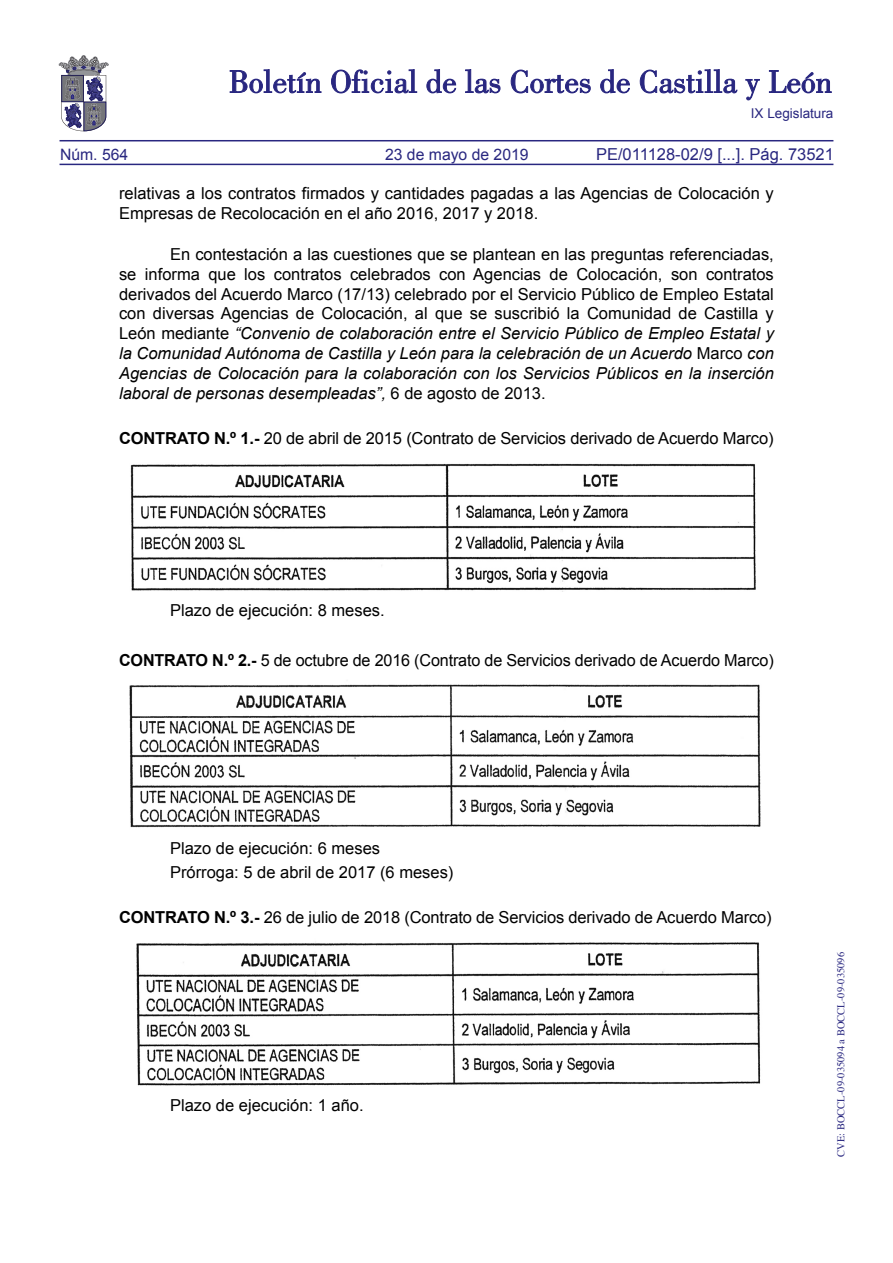
<style>
.page{position:relative;width:893px;height:1263px;background:#fff}
.page>*{position:absolute;margin:0;border:0;box-sizing:border-box;transform-origin:0 0}
.TEXTO_NORMAL{font:16.5px/19.8px "Arial";letter-spacing:-.01em;color:#000;text-align:justify}
.RESPUESTA_CONTESTACI{font:16.5px/19.8px "Arial";color:#000}
.t1{font:16.5px "Arial";color:#292780}
.t2{font:15.75px "Arial";color:#292780}
.t3{font:13.5px "Arial";color:#292780}
.t4{font:10.5px "Times";color:#292780}
.s1{font-style:italic}
.s2{font-weight:700}
</style>
<div class="page">
<hr style="left:60px;top:164px;width:773px;height:1px;background:#292780">
<hr style="left:60px;top:140px;width:773px;height:1px;background:#292780">
<svg style="left:230px;top:69px;width:91px;height:24px"></svg>
<svg style="left:331px;top:69px;width:86px;height:24px"></svg>
<svg style="left:426px;top:69px;width:30px;height:24px"></svg>
<svg style="left:465px;top:69px;width:35px;height:24px"></svg>
<svg style="left:511px;top:70px;width:80px;height:23px"></svg>
<svg style="left:600px;top:69px;width:30px;height:24px"></svg>
<svg style="left:640px;top:69px;width:97px;height:24px"></svg>
<svg style="left:745px;top:79px;width:15px;height:21px"></svg>
<svg style="left:769px;top:70px;width:62px;height:23px"></svg>
<svg style="left:59px;top:55px;width:49px;height:76px"></svg>
<img style="left:130px;top:463px;width:626px;height:129px">
<img style="left:129px;top:684px;width:632px;height:144px">
<img style="left:136px;top:942px;width:625px;height:144px">
<p class="t3" style="left:751px;top:105px;width:84px">IX Legislatura</p>
<p class="t1" style="left:596px;top:143px;width:239px">PE/011128-02/9 [...]. Pág. 73521</p>
<p class="RESPUESTA_CONTESTACI" style="left:119px;top:184px;width:656px">relativas a los contratos firmados y cantidades pagadas a las Agencias de Colocación y<br>Empresas de Recolocación en el año 2016, 2017 y 2018.</p>
<p class="TEXTO_NORMAL" style="left:119px;top:244px;width:656px;text-indent:51px">En contestación a las cuestiones que se plantean en las preguntas referenciadas, se informa que los contratos celebrados con Agencias de Colocación, son contratos derivados del Acuerdo Marco (17/13) celebrado por el Servicio Público de Empleo Estatal con diversas Agencias de Colocación, al que se suscribió la Comunidad de Castilla y León mediante <span class="s1">“Convenio de colaboración entre el Servicio Público de Empleo Estatal y la Comunidad Autónoma de Castilla y León para la celebración de un Acuerdo</span> Marco <span class="s1">con Agencias de Colocación para la colaboración con los Servicios Públicos en la inserción laboral de personas desempleadas”,</span> 6 de agosto de 2013.</p>
<p class="TEXTO_NORMAL" style="left:119px;top:428px;width:656px"><span class="s2">CONTRATO N.º 1.-</span> 20 de abril de 2015 (Contrato de Servicios derivado de Acuerdo Marco)</p>
<p class="t2" style="left:60px;top:144px;width:70px">Núm. 564</p>
<p class="t2" style="left:385px;top:144px;width:145px">23 de mayo de 2019</p>
<p class="TEXTO_NORMAL" style="left:170px;top:601px;width:216px">Plazo de ejecución: 8 meses.</p>
<p class="TEXTO_NORMAL" style="left:119px;top:650px;width:656px"><span class="s2">CONTRATO N.º 2.-</span> 5 de octubre de 2016 (Contrato de Servicios derivado de Acuerdo Marco)</p>
<p class="TEXTO_NORMAL" style="left:170px;top:838px;width:212px">Plazo de ejecución: 6 meses</p>
<p class="TEXTO_NORMAL" style="left:170px;top:862px;width:285px">Prórroga: 5 de abril de 2017 (6 meses)</p>
<p class="TEXTO_NORMAL" style="left:119px;top:908px;width:654px"><span class="s2">CONTRATO N.º 3.-</span> 26 de julio de 2018 (Contrato de Servicios derivado de Acuerdo Marco)</p>
<p class="TEXTO_NORMAL" style="left:170px;top:1095px;width:195px">Plazo de ejecución: 1 año.</p>
<p class="t4" style="left:831px;top:1157px;width:206px;rotate:-90deg">CVE: BOCCL-09-035094 a BOCCL-09-035096</p>
</div>
